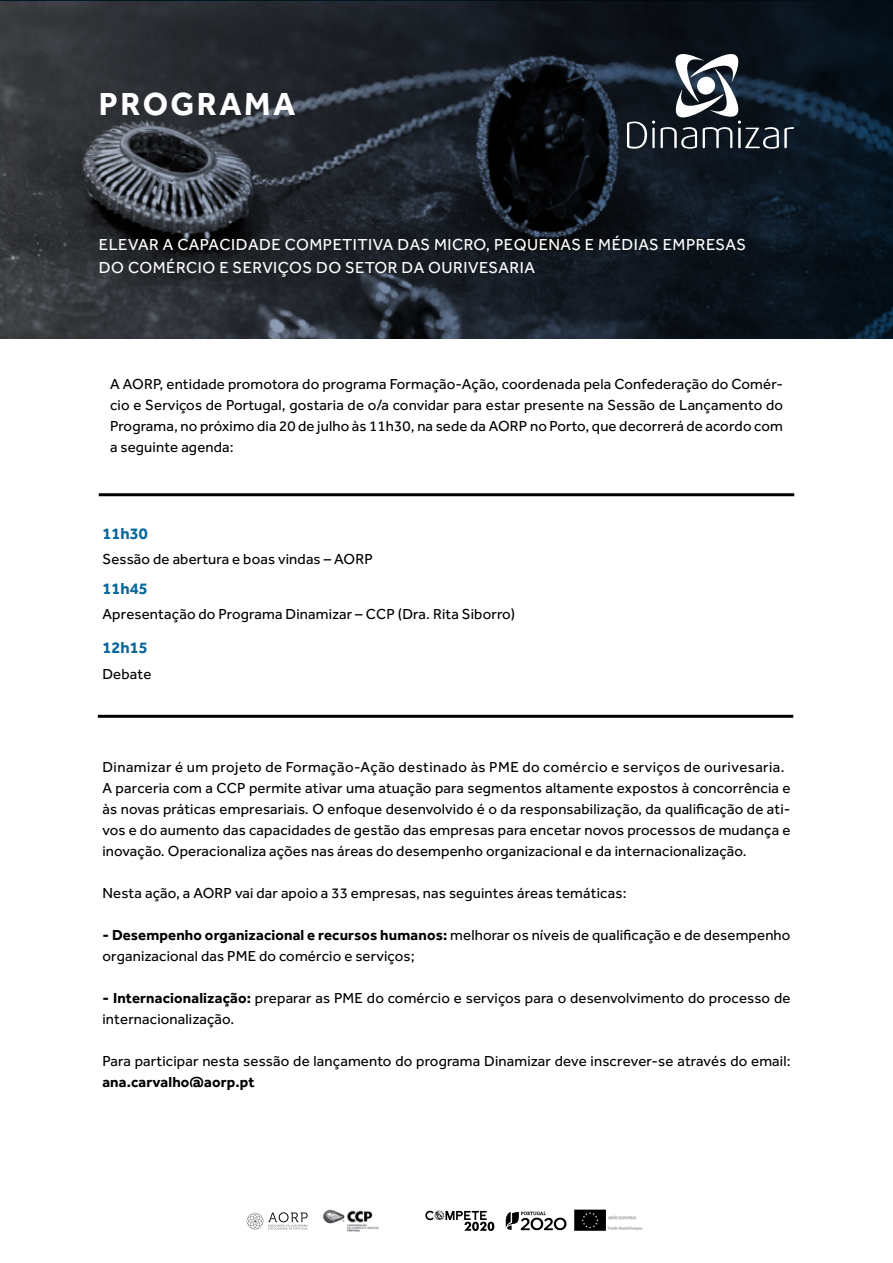
<style>
.page{position:relative;width:893px;height:1263px;background:#fff}
.page>*{position:absolute;margin:0;border:0;box-sizing:border-box;transform-origin:0 0}
.t1{font:700 33px "Effra";letter-spacing:.075em;color:#fff}
.t2{font:16.5px/22.5px "Effra";letter-spacing:.03em;color:#fff}
.t3{font:700 16.5px "Effra";color:#08679d}
.t4{font:15px/21px "Effra";letter-spacing:.01em;color:#000}
.t5{font:700 15px "Effra";letter-spacing:.01em;color:#000}
.s1{font-weight:700}
</style>
<div class="page">
<svg style="left:0;top:1px;width:892px;height:338px;background:#1e242c"></svg>
<hr style="left:99px;top:493px;width:695px;height:3px;background:#000">
<hr style="left:98px;top:715px;width:695px;height:3px;background:#000">
<svg style="left:661px;top:54px;width:133px;height:95px"></svg>
<svg style="left:627px;top:121px;width:28px;height:28px"></svg>
<img style="left:607px;top:1215px;width:36px;height:16px">
<svg style="left:247px;top:1212px;width:61px;height:17px"></svg>
<svg style="left:506px;top:1212px;width:60px;height:18px"></svg>
<svg style="left:574px;top:1209px;width:32px;height:22px"></svg>
<svg style="left:425px;top:1210px;width:69px;height:21px"></svg>
<img style="left:323px;top:1209px;width:56px;height:23px">
<h1 class="t1" style="left:99px;top:84px;width:198px">PROGRAMA</h1>
<p class="t2" style="left:99px;top:233px;width:648px">ELEVAR A CAPACIDADE COMPETITIVA DAS MICRO, PEQUENAS E MÉDIAS EMPRESAS<br>DO COMÉRCIO E SERVIÇOS DO SETOR DA OURIVESARIA</p>
<p class="t4" style="left:110px;top:373px;width:674px;text-align:justify">A AORP, entidade promotora do programa Formação-Ação, coordenada pela Confederação do Comér&shy;cio e Serviços de Portugal, gostaria de o/a convidar para estar presente na Sessão de Lançamento do Programa, no próximo dia 20 de julho às 11h30, na sede da AORP no Porto, que decorrerá de acordo com a seguinte agenda:</p>
<p class="t3" style="left:102px;top:523px;width:47px">11h30</p>
<p class="t4" style="left:102px;top:548px;width:272px">Sessão de abertura e boas vindas – AORP</p>
<p class="t3" style="left:102px;top:578px;width:47px">11h45</p>
<p class="t4" style="left:102px;top:603px;width:414px">Apresentação do Programa Dinamizar – CCP (Dra. Rita Siborro)</p>
<p class="t3" style="left:102px;top:638px;width:47px">12h15</p>
<p class="t4" style="left:102px;top:663px;width:51px">Debate</p>
<p class="t4" style="left:102px;top:756px;width:690px">Dinamizar é um projeto de Formação-Ação destinado às PME do comércio e serviços de ourivesaria.<br>A parceria com a CCP permite ativar uma atuação para segmentos altamente expostos à concorrência e às novas práticas empresariais. O enfoque desenvolvido é o da responsabilização, da qualificação de ati&shy;vos e do aumento das capacidades de gestão das empresas para encetar novos processos de mudança e inovação. Operacionaliza ações nas áreas do desempenho organizacional e da internacionalização.</p>
<p class="t4" style="left:102px;top:882px;width:526px">Nesta ação, a AORP vai dar apoio a 33 empresas, nas seguintes áreas temáticas:</p>
<p class="t4" style="left:102px;top:924px;width:690px"><span class="s1">- Desempenho organizacional e recursos humanos:</span> melhorar os níveis de qualificação e de desempenho organizacional das PME do comércio e serviços;</p>
<p class="t4" style="left:102px;top:987px;width:690px"><span class="s1">- Internacionalização:</span> preparar as PME do comércio e serviços para o desenvolvimento do processo de internacionalização.</p>
<p class="t4" style="left:102px;top:1050px;width:690px">Para participar nesta sessão de lançamento do programa Dinamizar deve inscrever-se através do email:</p>
<p class="t5" style="left:102px;top:1073px;width:154px">ana.carvalho@aorp.pt</p>
</div>
